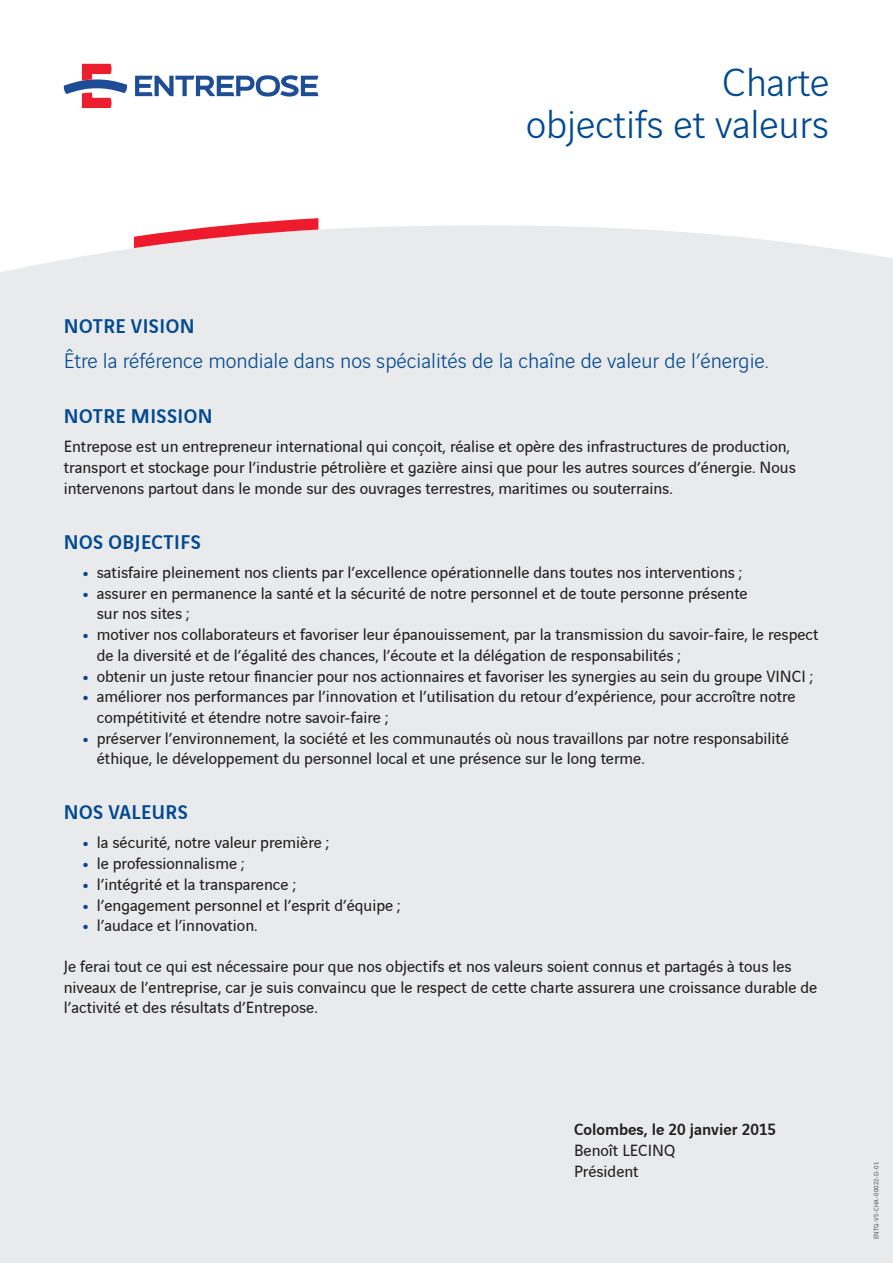
<style>
.page{position:relative;width:893px;height:1263px;background:#fff}
.page>*{position:absolute;margin:0;border:0;box-sizing:border-box;transform-origin:0 0}
.t1{font:300 42px/42px "Vinci Sans";color:#014990;text-align:right}
.t2{font:300 22.5px "Vinci Sans";color:#014990}
.t3{font:500 21px "Vinci Sans";letter-spacing:.02em;color:#014990}
.t4{font:17.25px/20.7px "Vinci Sans";color:#231f20}
.t5{font:500 17.25px "Vinci Sans";color:#231f20}
.t6{font:6.75px "Vinci Sans";letter-spacing:.01em;color:#57585a}
.s1{font-weight:900;color:#014990}
</style>
<div class="page">
<div style="left:0;top:225px;width:893px;height:201px;background:#e9eaeb"></div>
<div style="left:0;top:426px;width:893px;height:837px;background:#e9eaeb"></div>
<svg style="left:64px;top:64px;width:63px;height:44px"></svg>
<svg style="left:135px;top:75px;width:183px;height:22px"></svg>
<svg style="left:134px;top:218px;width:184px;height:30px"></svg>
<h1 class="t1" style="left:526px;top:58px;width:304px">Charte<br>objectifs et valeurs</h1>
<p class="t3" style="left:64px;top:310px;width:132px">NOTRE VISION</p>
<h2 class="t2" style="left:64px;top:345px;width:706px">Être la référence mondiale dans nos spécialités de la chaîne de valeur de l’énergie.</h2>
<p class="t3" style="left:64px;top:400px;width:150px">NOTRE MISSION</p>
<p class="t4" style="left:64px;top:435px;width:733px">Entrepose est un entrepreneur international qui conçoit, réalise et opère des infrastructures de production, transport et stockage pour l’industrie pétrolière et gazière ainsi que pour les autres sources d’énergie. Nous intervenons partout dans le monde sur des ouvrages terrestres, maritimes ou souterrains.</p>
<p class="t3" style="left:64px;top:526px;width:138px">NOS OBJECTIFS</p>
<p class="t4" style="left:83px;top:560px;width:661px"><span class="s1">•</span> satisfaire pleinement nos clients par l’excellence opérationnelle dans toutes nos interventions ;</p>
<p class="t4" style="left:97px;top:581px;width:652px;text-indent:-14px"><span class="s1">•</span> assurer en permanence la santé et la sécurité de notre personnel et de toute personne présente sur nos sites ;</p>
<p class="t4" style="left:97px;top:622px;width:723px;text-indent:-14px"><span class="s1">•</span> motiver nos collaborateurs et favoriser leur épanouissement, par la transmission du savoir-faire, le respect de la diversité et de l’égalité des chances, l’écoute et la délégation de responsabilités ;</p>
<p class="t4" style="left:83px;top:664px;width:731px"><span class="s1">•</span> obtenir un juste retour financier pour nos actionnaires et favoriser les synergies au sein du groupe VINCI ;</p>
<p class="t4" style="left:97px;top:685px;width:700px;text-indent:-14px"><span class="s1">•</span> améliorer nos performances par l’innovation et l’utilisation du retour d’expérience, pour accroître notre compétitivité et étendre notre savoir-faire ;</p>
<p class="t4" style="left:97px;top:726px;width:694px;text-indent:-14px"><span class="s1">•</span> préserver l’environnement, la société et les communautés où nous travaillons par notre responsabilité éthique, le développement du personnel local et une présence sur le long terme.</p>
<p class="t3" style="left:64px;top:796px;width:125px">NOS VALEURS</p>
<p class="t4" style="left:83px;top:831px;width:247px"><span class="s1">•</span> la sécurité, notre valeur première ;</p>
<p class="t4" style="left:83px;top:852px;width:163px"><span class="s1">•</span> le professionnalisme ;</p>
<p class="t4" style="left:83px;top:872px;width:214px"><span class="s1">•</span> l’intégrité et la transparence ;</p>
<p class="t4" style="left:83px;top:893px;width:319px"><span class="s1">•</span> l’engagement personnel et l’esprit d’équipe ;</p>
<p class="t4" style="left:83px;top:914px;width:176px"><span class="s1">•</span> l’audace et l’innovation.</p>
<p class="t4" style="left:64px;top:954px;width:755px">Je ferai tout ce qui est nécessaire pour que nos objectifs et nos valeurs soient connus et partagés à tous les niveaux de l’entreprise, car je suis convaincu que le respect de cette charte assurera une croissance durable de l’activité et des résultats d’Entrepose.</p>
<p class="t5" style="left:574px;top:1116px;width:204px">Colombes, le 20 janvier 2015</p>
<p class="t4" style="left:574px;top:1138px;width:103px">Benoît LECINQ<br>Président</p>
<p class="t6" style="left:871px;top:1239px;width:79px;rotate:-90deg">ENTG-VS-CHA-00022-D-01</p>
</div>
